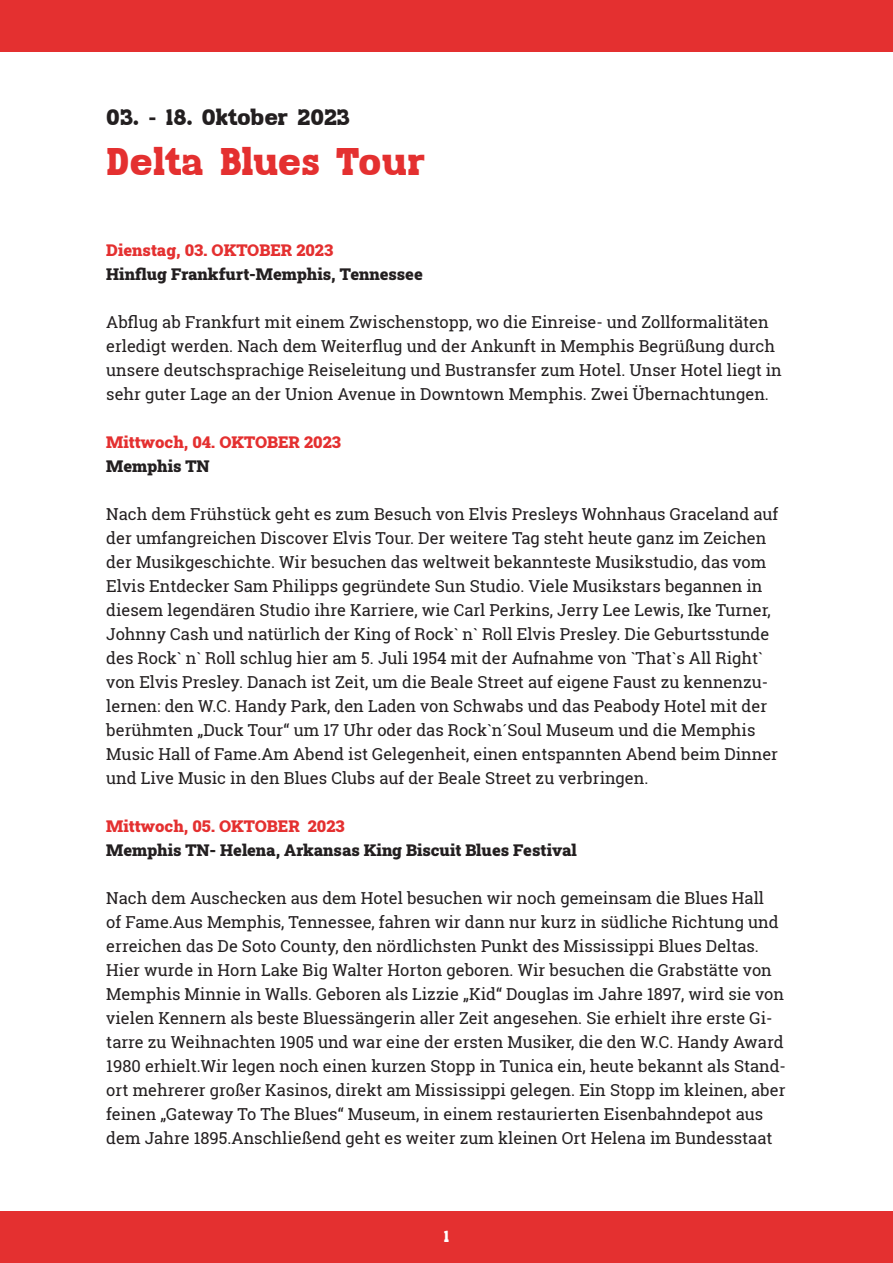
<style>
.page{position:relative;width:893px;height:1263px;background:#fff}
.page>*{position:absolute;margin:0;border:0;box-sizing:border-box;transform-origin:0 0}
.t1{font:36px "Faltige";letter-spacing:-.02em;color:#e43030}
.t2{font:21px "Faltige";color:#231f20}
.t3{font:16.5px/24px "Roboto Slab";color:#231f20}
.t4{font:900 16.5px "Roboto Slab";color:#231f20}
.t5{font:900 16.5px "Roboto Slab";color:#e43030}
.t6{font:15px "Faltige";color:#fff}
</style>
<div class="page">
<div style="left:0;top:1211px;width:893px;height:52px;background:#e43030"></div>
<div style="left:0;top:0;width:893px;height:51px;background:#e43030"></div>
<p class="t2" style="left:106px;top:102px;width:245px">03. - 18. Oktober 2023</p>
<p class="t1" style="left:106px;top:136px;width:320px">Delta Blues Tour</p>
<p class="t5" style="left:106px;top:239px;width:228px">Dienstag, 03. OKTOBER 2023</p>
<p class="t4" style="left:106px;top:263px;width:318px">Hinflug Frankfurt-Memphis, Tennessee</p>
<p class="t3" style="left:106px;top:310px;width:677px">Abflug ab Frankfurt mit einem Zwischenstopp, wo die Einreise- und Zollformalitäten erledigt werden. Nach dem Weiterflug und der Ankunft in Memphis Begrüßung durch unsere deutschsprachige Reiseleitung und Bustransfer zum Hotel. Unser Hotel liegt in sehr guter Lage an der Union Avenue in Downtown Memphis. Zwei Übernachtungen.</p>
<p class="t5" style="left:106px;top:431px;width:236px">Mittwoch, 04. OKTOBER 2023</p>
<p class="t4" style="left:106px;top:455px;width:105px">Memphis TN</p>
<p class="t3" style="left:106px;top:502px;width:674px">Nach dem Frühstück geht es zum Besuch von Elvis Presleys Wohnhaus Graceland auf der umfangreichen Discover Elvis Tour. Der weitere Tag steht heute ganz im Zeichen der Musikgeschichte. Wir besuchen das weltweit bekannteste Musikstudio, das vom Elvis Entdecker Sam Philipps gegründete Sun Studio. Viele Musikstars begannen in diesem legendären Studio ihre Karriere, wie Carl Perkins, Jerry Lee Lewis, Ike Turner, Johnny Cash und natürlich der King of Rock` n` Roll Elvis Presley. Die Geburtsstunde des Rock` n` Roll schlug hier am 5. Juli 1954 mit der Aufnahme von `That`s All Right` von Elvis Presley. Danach ist Zeit, um die Beale Street auf eigene Faust zu kennenzu&shy;lernen: den W.C. Handy Park, den Laden von Schwabs und das Peabody Hotel mit der berühmten „Duck Tour“ um 17 Uhr oder das Rock`n´Soul Museum und die Memphis Music Hall of Fame.Am Abend ist Gelegenheit, einen entspannten Abend beim Dinner und Live Music in den Blues Clubs auf der Beale Street zu verbringen.</p>
<p class="t5" style="left:106px;top:815px;width:240px">Mittwoch, 05. OKTOBER 2023</p>
<p class="t4" style="left:106px;top:839px;width:472px">Memphis TN- Helena, Arkansas King Biscuit Blues Festival</p>
<p class="t3" style="left:106px;top:886px;width:681px">Nach dem Auschecken aus dem Hotel besuchen wir noch gemeinsam die Blues Hall<br>of Fame.Aus Memphis, Tennessee, fahren wir dann nur kurz in südliche Richtung und erreichen das De Soto County, den nördlichsten Punkt des Mississippi Blues Deltas.<br>Hier wurde in Horn Lake Big Walter Horton geboren. Wir besuchen die Grabstätte von Memphis Minnie in Walls. Geboren als Lizzie „Kid“ Douglas im Jahre 1897, wird sie von vielen Kennern als beste Bluessängerin aller Zeit angesehen. Sie erhielt ihre erste Gi&shy;tarre zu Weihnachten 1905 und war eine der ersten Musiker, die den W.C. Handy Award 1980 erhielt.Wir legen noch einen kurzen Stopp in Tunica ein, heute bekannt als Stand&shy;ort mehrerer großer Kasinos, direkt am Mississippi gelegen. Ein Stopp im kleinen, aber feinen „Gateway To The Blues“ Museum, in einem restaurierten Eisenbahndepot aus dem Jahre 1895.Anschließend geht es weiter zum kleinen Ort Helena im Bundesstaat</p>
<p class="t6" style="left:444px;top:1226px;width:7px">1</p>
</div>
